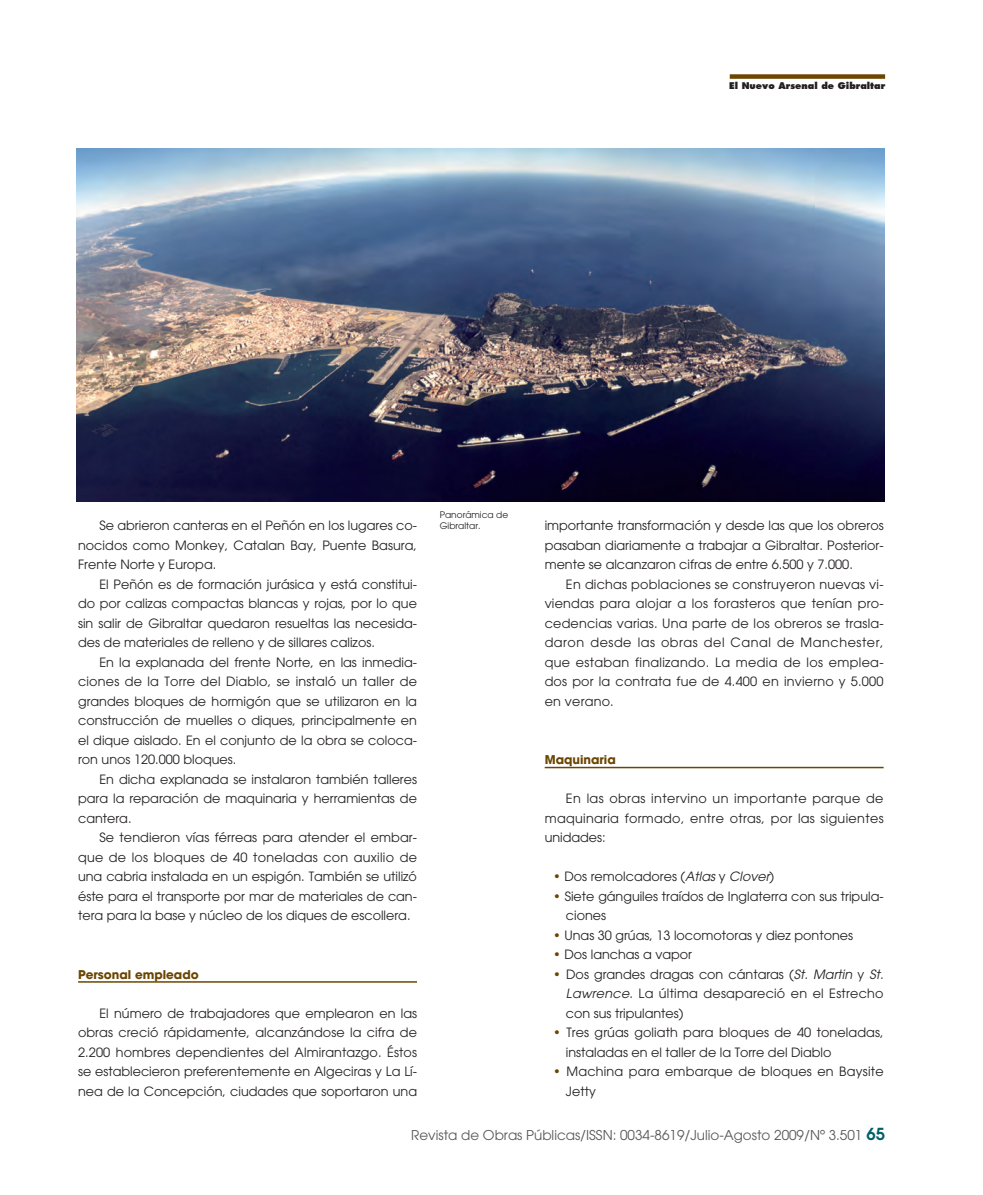
<style>
.page{position:relative;width:983px;height:1195px;background:#fff}
.page>*{position:absolute;margin:0;border:0;box-sizing:border-box;transform-origin:0 0}
.t1{font:13.5px "Avant Garde";color:#57585a}
.t2{font:12.75px/19.5px "Avant Garde";color:#231f20;text-align:justify}
.t3{font:12.75px/19.5px "Avant Garde";letter-spacing:.02em;color:#231f20}
.t4{font:700 12px "Avant Garde";color:#6b4602}
.t5{font:800 9px "Futura";color:#231f20}
.t6{font:9px/12px "Avant Garde";color:#231f20}
.s1{color:#6b4602}
.s2{font-style:italic}
.s3{font-weight:600;font-size:16.5px;color:#006169}
</style>
<div class="page">
<hr style="left:78px;top:981px;width:339px;height:2px;background:#6b4602">
<hr style="left:544px;top:767px;width:339px;height:1px;background:#6b4602">
<div style="left:729px;top:74px;width:155px;height:5px;background:#6b4602"></div>
<img style="left:77px;top:149px;width:806px;height:352px">
<p class="t5" style="left:728px;top:82px;width:157px">El Nuevo Arsenal de Gibraltar</p>
<p class="t2" style="left:78px;top:517px;width:340px;text-indent:21px">Se abrieron canteras en el Peñón en los lugares co&shy;nocidos como Monkey, Catalan Bay, Puente Basura, Frente Norte y Europa.</p>
<p class="t2" style="left:78px;top:576px;width:340px;text-indent:21px">El Peñón es de formación jurásica y está constitui&shy;do por calizas compactas blancas y rojas, por lo que sin salir de Gibraltar quedaron resueltas las necesida&shy;des de materiales de relleno y de sillares calizos.</p>
<p class="t2" style="left:78px;top:654px;width:340px;text-indent:21px">En la explanada del frente Norte, en las inmedia&shy;ciones de la Torre del Diablo, se instaló un taller de grandes bloques de hormigón que se utilizaron en la construcción de muelles o diques, principalmente en el dique aislado. En el conjunto de la obra se coloca&shy;ron unos 120.000 bloques.</p>
<p class="t2" style="left:78px;top:771px;width:340px;text-indent:21px">En dicha explanada se instalaron también talleres para la reparación de maquinaria y herramientas de cantera.</p>
<p class="t2" style="left:78px;top:829px;width:340px;text-indent:21px">Se tendieron vías férreas para atender el embar&shy;que de los bloques de 40 toneladas con auxilio de una cabria instalada en un espigón. También se utilizó éste para el transporte por mar de materiales de can&shy;tera para la base y núcleo de los diques de escollera.</p>
<p class="t4" style="left:78px;top:970px;width:122px">Personal empleado</p>
<p class="t2" style="left:78px;top:1005px;width:340px;text-indent:21px">El número de trabajadores que emplearon en las obras creció rápidamente, alcanzándose la cifra de 2.200 hombres dependientes del Almirantazgo. Éstos se establecieron preferentemente en Algeciras y La Lí&shy;nea de la Concepción, ciudades que soportaron una</p>
<p class="t6" style="left:439px;top:509px;width:70px">Panorámica de<br>Gibraltar.</p>
<p class="t2" style="left:544px;top:517px;width:340px">importante transformación y desde las que los obreros pasaban diariamente a trabajar a Gibraltar. Posterior&shy;mente se alcanzaron cifras de entre 6.500 y 7.000.</p>
<p class="t2" style="left:544px;top:576px;width:340px;text-indent:21px">En dichas poblaciones se construyeron nuevas vi&shy;viendas para alojar a los forasteros que tenían pro&shy;cedencias varias. Una parte de los obreros se trasla&shy;daron desde las obras del Canal de Manchester, que estaban finalizando. La media de los emplea&shy;dos por la contrata fue de 4.400 en invierno y 5.000 en verano.</p>
<p class="t4" style="left:544px;top:755px;width:73px">Maquinaria</p>
<p class="t2" style="left:544px;top:790px;width:340px;text-indent:21px">En las obras intervino un importante parque de maquinaria formado, entre otras, por las siguientes unidades:</p>
<p class="t2" style="left:553px;top:868px;width:222px"><span class="s1">•</span> Dos remolcadores (<span class="s2">Atlas</span> y <span class="s2">Clover</span>)</p>
<p class="t2" style="left:566px;top:888px;width:319px;text-indent:-13px"><span class="s1">•</span> Siete gánguiles traídos de Inglaterra con sus tripula&shy;ciones</p>
<p class="t2" style="left:553px;top:927px;width:301px"><span class="s1">•</span> Unas 30 grúas, 13 locomotoras y diez pontones</p>
<p class="t2" style="left:553px;top:946px;width:140px"><span class="s1">•</span> Dos lanchas a vapor</p>
<p class="t2" style="left:566px;top:966px;width:319px;text-indent:-13px"><span class="s1">•</span> Dos grandes dragas con cántaras (<span class="s2">St. Martin</span> y <span class="s2">St.<br>Lawrence</span>. La última desapareció en el Estrecho con sus tripulantes)</p>
<p class="t2" style="left:566px;top:1024px;width:319px;text-indent:-13px"><span class="s1">•</span> Tres grúas goliath para bloques de 40 toneladas, instaladas en el taller de la Torre del Diablo</p>
<p class="t3" style="left:566px;top:1063px;width:319px;text-indent:-13px"><span class="s1">•</span> Machina para embarque de bloques en Baysite<br>Jetty</p>
<p class="t1" style="left:411px;top:1130px;width:475px">Revista de Obras Públicas/ISSN: 0034-8619/Julio-Agosto 2009/Nº 3.501 <span class="s3">65</span></p>
</div>
